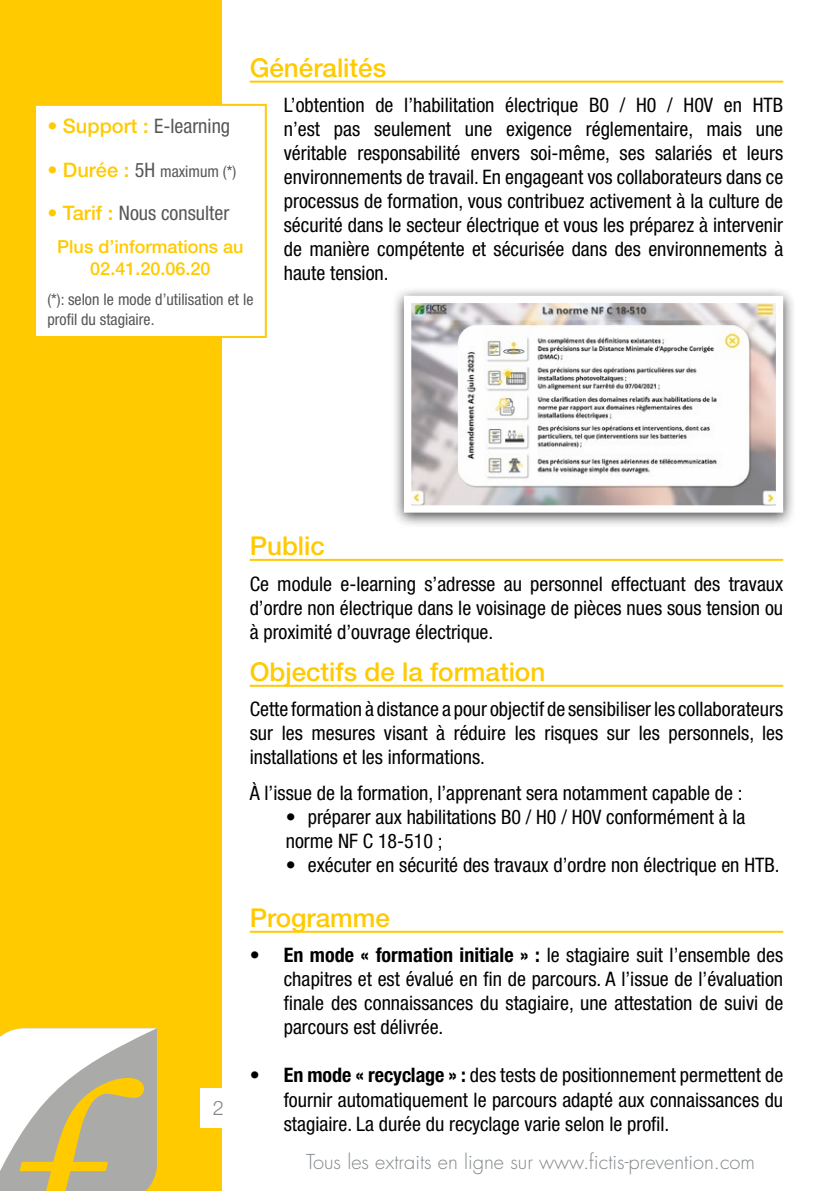
<style>
.page{position:relative;width:840px;height:1191px;background:#fff}
.page>*{position:absolute;margin:0;border:0;box-sizing:border-box;transform-origin:0 0}
.t1{font:500 26px "Helvetica Neue";color:#ffca00}
.t2{font:condensed 20px/24px "Helvetica Neue";color:#000;text-align:justify}
.t3{font:300 20px "Futura";color:#82878b}
.t4{font:condensed 20px "Helvetica Neue";color:#575756}
.t5{font:300 20px "Helvetica Neue";color:#878787}
.t6{font:500 18px/21.6px "Helvetica Neue";color:#ffca00;text-align:center}
.t7{font:condensed 16px/19.2px "Helvetica Neue";color:#575756}
.s1{font-weight:500;font-stretch:normal;color:#ffca00}
.s2{font-weight:500;font-stretch:normal;font-size:20px;color:#ffca00}
.s3{font-size:20px}
.s4{font-weight:700}
</style>
<div class="page">
<div style="left:0;top:0;width:221px;height:1191px;background:#ffca00"></div>
<div style="left:200px;top:1088px;width:37px;height:40px;background:#fff"></div>
<svg style="left:0;top:1028px;width:157px;height:163px;background:#cfc9ae"></svg>
<hr style="left:249px;top:81px;width:533px;height:2px;background:#ffca00">
<hr style="left:249px;top:559px;width:533px;height:2px;background:#ffca00">
<hr style="left:249px;top:685px;width:533px;height:2px;background:#ffca00">
<hr style="left:249px;top:930px;width:533px;height:2px;background:#ffca00">
<div style="left:390px;top:286px;width:405px;height:243px;background:#000;opacity:.75"></div>
<img style="left:411px;top:304px;width:363px;height:200px">
<div style="left:403px;top:296px;width:379px;height:216px;border:7px solid #fff"></div>
<div style="left:35px;top:105px;width:231px;height:232px;background:#fff"></div>
<div style="left:34px;top:104px;width:233px;height:234px;border:2px solid #fec905"></div>
<h1 class="t1" style="left:249px;top:52px;width:138px">Généralités</h1>
<p class="t2" style="left:284px;top:93px;width:500px">L’obtention de l’habilitation électrique B0 / H0 / H0V en HTB n’est pas seulement une exigence réglementaire, mais une véritable responsabilité envers soi-même, ses salariés et leurs environnements de travail. En engageant vos collaborateurs dans ce processus de formation, vous contribuez activement à la culture de sécurité dans le secteur électrique et vous les préparez à intervenir de manière compétente et sécurisée dans des environnements à haute tension.</p>
<p class="t4" style="left:47px;top:114px;width:184px"><span class="s1">• Support :</span> E-learning</p>
<p class="t7" style="left:47px;top:161px;width:190px"><span class="s2">• Durée :</span> <span class="s3">5H</span> maximum (*)</p>
<p class="t4" style="left:47px;top:202px;width:183px"><span class="s1">• Tarif :</span> Nous consulter</p>
<p class="t6" style="left:57px;top:236px;width:188px">Plus d’informations au<br>02.41.20.06.20</p>
<p class="t7" style="left:47px;top:290px;width:207px">(*): selon le mode d’utilisation et le profil du stagiaire.</p>
<p class="t5" style="left:213px;top:1095px;width:13px">2</p>
<h1 class="t1" style="left:249px;top:530px;width:77px">Public</h1>
<p class="t2" style="left:249px;top:571px;width:534px">Ce module e-learning s’adresse au personnel effectuant des travaux d’ordre non électrique dans le voisinage de pièces nues sous tension ou à proximité d’ouvrage électrique.</p>
<h1 class="t1" style="left:249px;top:656px;width:297px">Objectifs de la formation</h1>
<p class="t2" style="left:249px;top:697px;width:534px">Cette formation à distance a pour objectif de sensibiliser les collaborateurs sur les mesures visant à réduire les risques sur les personnels, les installations et les informations.</p>
<p class="t2" style="left:249px;top:780px;width:494px">À l’issue de la formation, l’apprenant sera notamment capable de :</p>
<p class="t2" style="left:285px;top:804px;width:461px">• préparer aux habilitations B0 / H0 / H0V conformément à la norme NF C 18-510 ;</p>
<p class="t2" style="left:285px;top:852px;width:495px">• exécuter en sécurité des travaux d’ordre non électrique en HTB.</p>
<h1 class="t1" style="left:249px;top:902px;width:142px">Programme</h1>
<p class="t2" style="left:283px;top:943px;width:500px;text-indent:-34px"><span class="s4">• En mode « formation initiale » :</span> le stagiaire suit l’ensemble des chapitres et est évalué en fin de parcours. A l’issue de l’évaluation finale des connaissances du stagiaire, une attestation de suivi de parcours est délivrée.</p>
<p class="t2" style="left:283px;top:1063px;width:500px;text-indent:-34px"><span class="s4">• En mode « recyclage » :</span> des tests de positionnement permettent de fournir automatiquement le parcours adapté aux connaissances du stagiaire. La durée du recyclage varie selon le profil.</p>
<p class="t3" style="left:306px;top:1148px;width:450px">Tous les extraits en ligne sur www.fictis-prevention.com</p>
</div>
